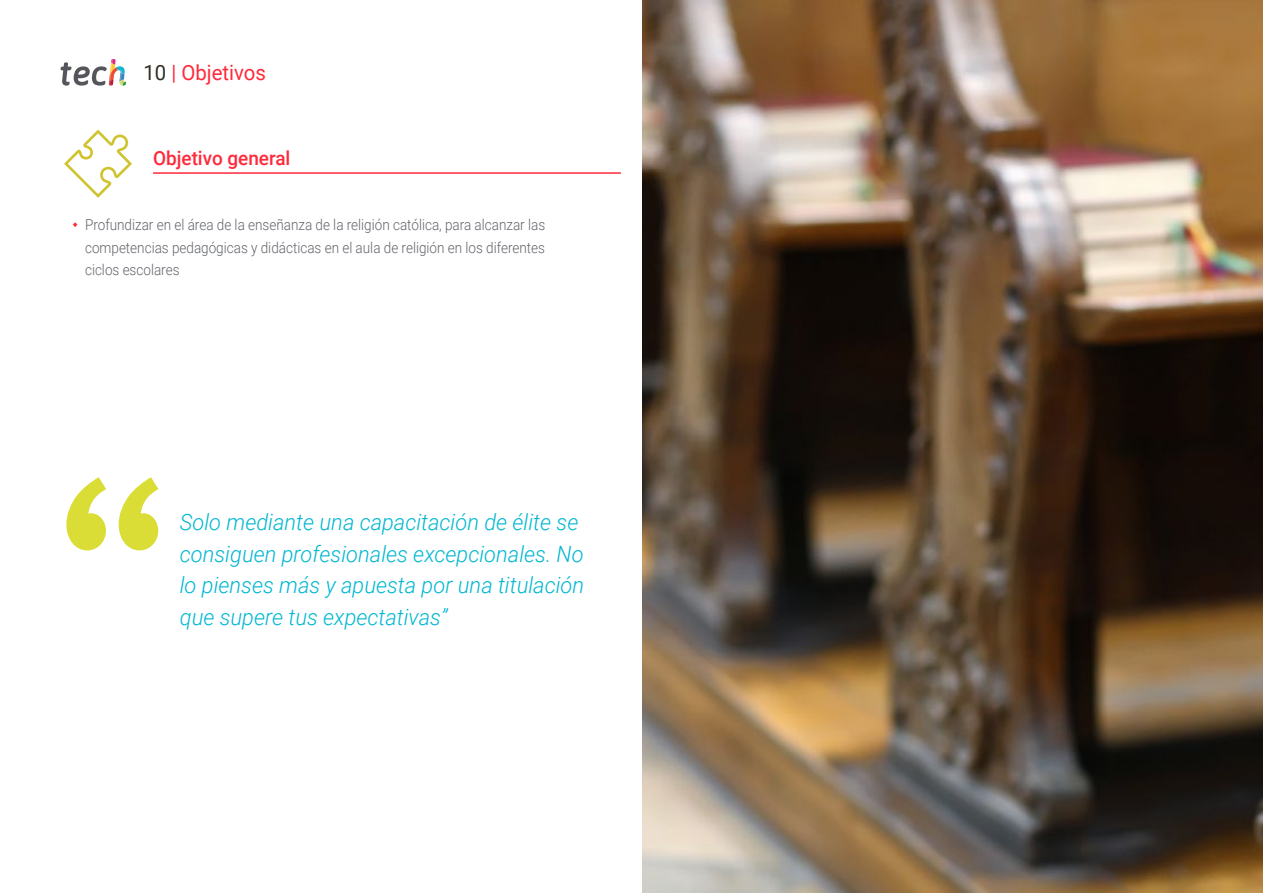
<style>
.page{position:relative;width:1263px;height:893px;background:#fff}
.page>*{position:absolute;margin:0;border:0;box-sizing:border-box;transform-origin:0 0}
.t1{font:italic 300 22.5px/31.5px "Roboto";color:#00b7d1}
.t2{font:21px "Roboto";color:#ff293a}
.t3{font:500 19.5px "Roboto";color:#ff293a}
.t4{font:300 15px/22.5px "Roboto";color:#61646a;text-align:justify;scale:.9 1}
.s1{color:#312e20}
.s2{color:#fc2a3b}
</style>
<div class="page">
<hr style="left:153px;top:173px;width:468px;height:1px;background:#ff293a">
<svg style="left:64px;top:130px;width:68px;height:68px"></svg>
<img style="left:642px;top:0;width:621px;height:893px">
<svg style="left:61px;top:59px;width:65px;height:27px"></svg>
<svg style="left:66px;top:477px;width:92px;height:73px"></svg>
<h2 class="t2" style="left:144px;top:57px;width:124px"><span class="s1">10</span> <span class="s2">|</span> Objetivos</h2>
<h3 class="t3" style="left:153px;top:144px;width:139px">Objetivo general</h3>
<p class="t4" style="left:85px;top:213px;width:513px">Profundizar en el área de la enseñanza de la religión católica, para alcanzar las competencias pedagógicas y didácticas en el aula de religión en los diferentes ciclos escolares</p>
<h1 class="t1" style="left:180px;top:505px;width:406px">Solo mediante una capacitación de élite se consiguen profesionales excepcionales. No lo pienses más y apuesta por una titulación que supere tus expectativas”</h1>
</div>
